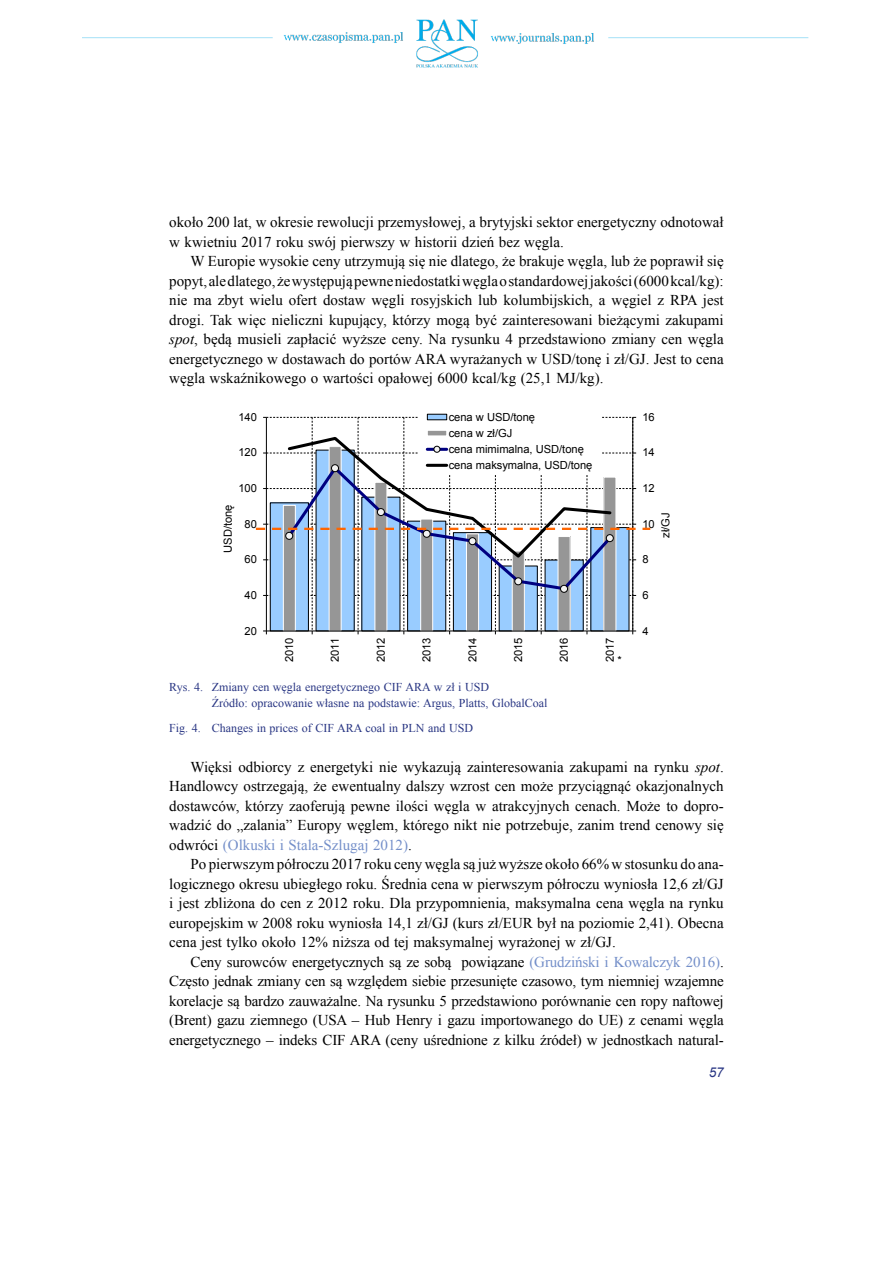
<style>
.page{position:relative;width:893px;height:1263px;background:#fff}
.page>*{position:absolute;margin:0;border:0;box-sizing:border-box;transform-origin:0 0}
.t1{font:15px/19.5px "Times New Roman";color:#000;text-align:justify}
.t2{font:italic 13.5px "Arial";color:#283583}
.t3{font:12px/16.5px "Times New Roman";color:#283583}
.t4{font:11.1px/16px "Arial";color:#000}
.s1{font-style:italic}
.s2{color:#748fc9}
</style>
<div class="page">
<img style="left:82px;top:19px;width:727px;height:49px">
<div style="left:427px;top:414px;width:20px;height:6px;background:#9cf"></div>
<svg style="left:256px;top:417px;width:394px;height:217px"></svg>
<p class="t1" style="left:169px;top:212px;width:556px">około 200 lat, w okresie rewolucji przemysłowej, a brytyjski sektor energetyczny odnotował w kwietniu 2017 roku swój pierwszy w historii dzień bez węgla.</p>
<p class="t1" style="left:169px;top:251px;width:556px;text-indent:21px">W Europie wysokie ceny utrzymują się nie dlatego, że brakuje węgla, lub że poprawił się popyt, ale dlatego, że występują pewne niedostatki węgla ostandardowej jakości (6000 kcal/kg): nie ma zbyt wielu ofert dostaw węgli rosyjskich lub kolumbijskich, a węgiel z RPA jest drogi. Tak więc nieliczni kupujący, którzy mogą być zainteresowani bieżącymi zakupami <span class="s1">spot</span>, będą musieli zapłacić wyższe ceny. Na rysunku 4 przedstawiono zmiany cen węgla energetycznego w dostawach do portów ARA wyrażanych w USD/tonę i zł/GJ. Jest to cena węgla wskaźnikowego o wartości opałowej 6000 kcal/kg (25,1 MJ/kg).</p>
<p class="t4" style="left:238px;top:409px;width:20px">140</p>
<p class="t4" style="left:238px;top:445px;width:20px">120</p>
<p class="t4" style="left:238px;top:480px;width:20px">100</p>
<p class="t4" style="left:220px;top:553px;width:50px;rotate:-90deg">USD/tonę</p>
<p class="t4" style="left:245px;top:516px;width:14px">80</p>
<p class="t4" style="left:245px;top:551px;width:14px">60</p>
<p class="t4" style="left:245px;top:587px;width:14px">40</p>
<p class="t4" style="left:245px;top:623px;width:14px">20</p>
<p class="t4" style="left:449px;top:409px;width:145px">cena w USD/tonę<br>cena w zł/GJ<br>cena mimimalna, USD/tonę cena maksymalna, USD/tonę</p>
<p class="t4" style="left:281px;top:662px;width:26px;rotate:-90deg">2010</p>
<p class="t4" style="left:327px;top:662px;width:26px;rotate:-90deg">2011</p>
<p class="t4" style="left:373px;top:662px;width:26px;rotate:-90deg">2012</p>
<p class="t4" style="left:419px;top:662px;width:26px;rotate:-90deg">2013</p>
<p class="t4" style="left:465px;top:662px;width:26px;rotate:-90deg">2014</p>
<p class="t4" style="left:510px;top:662px;width:26px;rotate:-90deg">2015</p>
<p class="t4" style="left:556px;top:662px;width:26px;rotate:-90deg">2016</p>
<p class="t4" style="left:602px;top:662px;width:26px;rotate:-90deg">2017</p>
<p class="t4" style="left:618px;top:652px;width:6px">*</p>
<p class="t3" style="left:212px;top:678px;width:337px;text-indent:-43px">Rys. 4. Zmiany cen węgla energetycznego CIF ARA w zł i USD<br>Źródło: opracowanie własne na podstawie: Argus, Platts, GlobalCoal</p>
<p class="t3" style="left:169px;top:720px;width:305px">Fig. 4. Changes in prices of CIF ARA coal in PLN and USD</p>
<p class="t4" style="left:642px;top:409px;width:14px">16</p>
<p class="t4" style="left:642px;top:445px;width:14px">14</p>
<p class="t4" style="left:642px;top:480px;width:14px">12</p>
<p class="t4" style="left:658px;top:538px;width:27px;rotate:-90deg">zł/GJ</p>
<p class="t4" style="left:642px;top:516px;width:14px">10</p>
<p class="t4" style="left:642px;top:551px;width:8px">8</p>
<p class="t4" style="left:642px;top:587px;width:8px">6</p>
<p class="t4" style="left:642px;top:623px;width:8px">4</p>
<p class="t1" style="left:169px;top:757px;width:556px;text-indent:21px">Więksi odbiorcy z energetyki nie wykazują zainteresowania zakupami na rynku <span class="s1">spot</span>.<br>Handlowcy ostrzegają, że ewentualny dalszy wzrost cen może przyciągnąć okazjonalnych dostawców, którzy zaoferują pewne ilości węgla w atrakcyjnych cenach. Może to dopro&shy;wadzić do „zalania” Europy węglem, którego nikt nie potrzebuje, zanim trend cenowy się odwróci <span class="s2">(Olkuski i Stala-Szlugaj 2012)</span>.</p>
<p class="t1" style="left:169px;top:854px;width:556px;text-indent:21px">Po pierwszym półroczu 2017 roku ceny węgla są już wyższe około 66% w stosunku do ana&shy;logicznego okresu ubiegłego roku. Średnia cena w pierwszym półroczu wyniosła 12,6 zł/GJ i jest zbliżona do cen z 2012 roku. Dla przypomnienia, maksymalna cena węgla na rynku europejskim w 2008 roku wyniosła 14,1 zł/GJ (kurs zł/EUR był na poziomie 2,41). Obecna cena jest tylko około 12% niższa od tej maksymalnej wyrażonej w zł/GJ.</p>
<p class="t1" style="left:169px;top:951px;width:556px;text-indent:21px">Ceny surowców energetycznych są ze sobą powiązane <span class="s2">(Grudziński i Kowalczyk 2016)</span>.<br>Często jednak zmiany cen są względem siebie przesunięte czasowo, tym niemniej wzajemne korelacje są bardzo zauważalne. Na rysunku 5 przedstawiono porównanie cen ropy naftowej (Brent) gazu ziemnego (USA – Hub Henry i gazu importowanego do UE) z cenami węgla energetycznego – indeks CIF ARA (ceny uśrednione z kilku źródeł) w jednostkach natural-</p>
<p class="t2" style="left:709px;top:1064px;width:17px">57</p>
</div>
